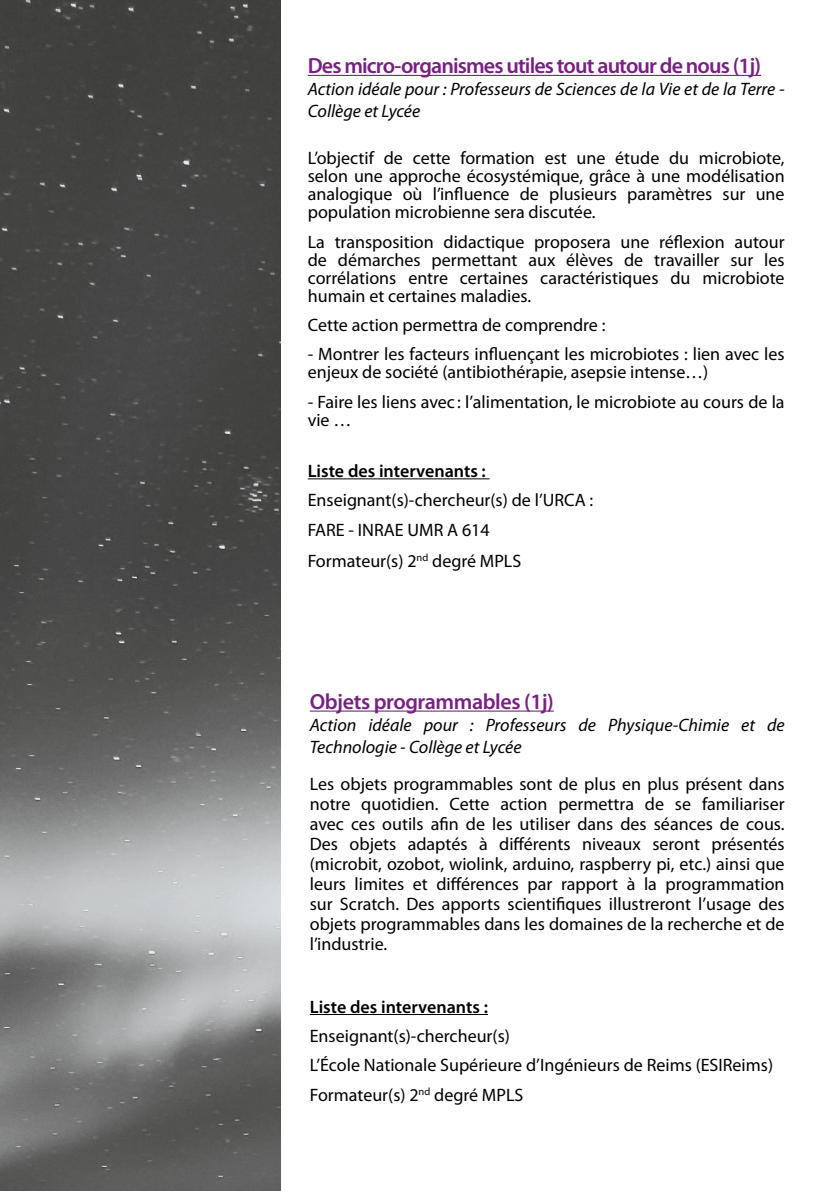
<style>
.page{position:relative;width:840px;height:1191px;background:#fff}
.page>*{position:absolute;margin:0;border:0;box-sizing:border-box;transform-origin:0 0}
.t1{font:600 22px "Myriad Pro";letter-spacing:-.04em;color:#782182}
.t2{font:600 22px "Myriad Pro";letter-spacing:-.02em;color:#782182}
.t3{font:18px/20px "Myriad Pro";color:#000}
.t4{font:italic 18px/22px "Myriad Pro";color:#000}
.t5{font:600 18px "Myriad Pro";color:#000}
</style>
<div class="page">
<img style="left:0;top:0;width:280px;height:1191px">
<hr style="left:309px;top:710px;width:244px;height:1px;background:#782182">
<hr style="left:309px;top:1014px;width:178px;height:1px;background:#000">
<hr style="left:307px;top:75px;width:453px;height:1px;background:#782182">
<hr style="left:307px;top:478px;width:182px;height:1px;background:#000">
<p class="t1" style="left:307px;top:54px;width:454px">Des micro-organismes utiles tout autour de nous (1j)</p>
<p class="t4" style="left:307px;top:79px;width:478px">Action idéale pour : Professeurs de Sciences de la Vie et de la Terre -<br>Collège et Lycée</p>
<p class="t3" style="left:307px;top:150px;width:478px;line-height:18px;text-align:justify">L’objectif de cette formation est une étude du microbiote, selon une approche écosystémique, grâce à une modélisation analogique où l’influence de plusieurs paramètres sur une population microbienne sera discutée.</p>
<p class="t3" style="left:307px;top:233px;width:478px;line-height:18px;text-align:justify">La transposition didactique proposera une réflexion autour de démarches permettant aux élèves de travailler sur les corrélations entre certaines caractéristiques du microbiote humain et certaines maladies.</p>
<p class="t3" style="left:307px;top:315px;width:299px">Cette action permettra de comprendre :</p>
<p class="t3" style="left:307px;top:346px;width:478px;line-height:18px">- Montrer les facteurs influençant les microbiotes : lien avec les enjeux de société (antibiothérapie, asepsie intense…)</p>
<p class="t3" style="left:307px;top:393px;width:478px;line-height:18px">- Faire les liens avec : l’alimentation, le microbiote au cours de la vie …</p>
<p class="t5" style="left:307px;top:461px;width:179px">Liste des intervenants :</p>
<p class="t3" style="left:307px;top:486px;width:287px;line-height:29.4px">Enseignant(s)-chercheur(s) de l’URCA :<br>FARE - INRAE UMR A 614</p>
<p class="t3" style="left:307px;top:551px;width:215px">Formateur(s) 2<sup>nd</sup> degré MPLS</p>
<p class="t2" style="left:309px;top:689px;width:245px">Objets programmables (1j)</p>
<p class="t4" style="left:309px;top:714px;width:476px">Action idéale pour : Professeurs de Physique-Chimie et de<br>Technologie - Collège et Lycée</p>
<p class="t3" style="left:309px;top:774px;width:476px;text-align:justify">Les objets programmables sont de plus en plus présent dans notre quotidien. Cette action permettra de se familiariser avec ces outils afin de les utiliser dans des séances de cous.<br>Des objets adaptés à différents niveaux seront présentés (microbit, ozobot, wiolink, arduino, raspberry pi, etc.) ainsi que leurs limites et différences par rapport à la programmation sur Scratch. Des apports scientifiques illustreront l’usage des objets programmables dans les domaines de la recherche et de l’industrie.</p>
<p class="t5" style="left:309px;top:996px;width:179px">Liste des intervenants :</p>
<p class="t3" style="left:309px;top:1021px;width:464px;line-height:29.4px">Enseignant(s)-chercheur(s)<br>L’École Nationale Supérieure d’Ingénieurs de Reims (ESIReims)<br>Formateur(s) 2<sup>nd</sup> degré MPLS</p>
</div>
